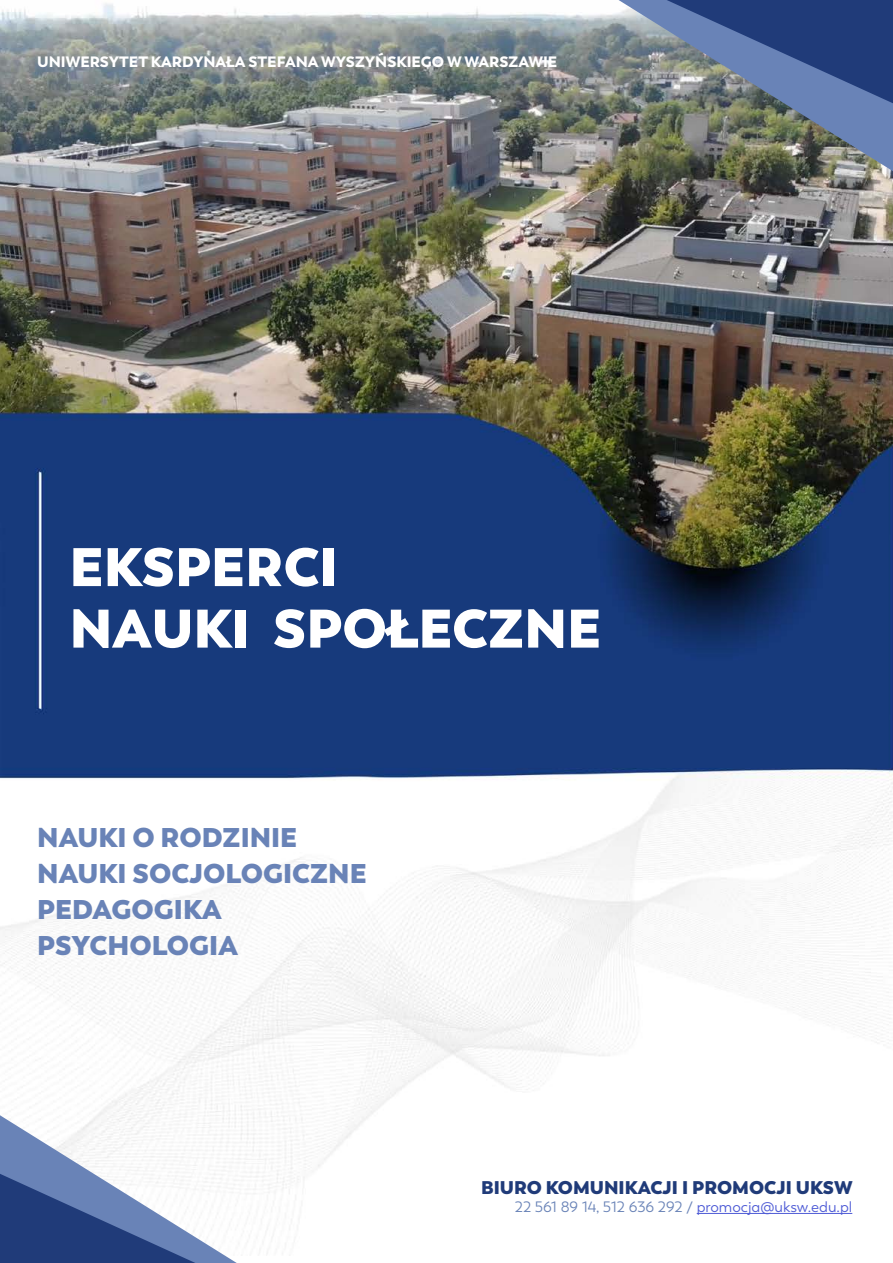
<style>
.page{position:relative;width:893px;height:1263px;background:#fff}
.page>*{position:absolute;margin:0;border:0;box-sizing:border-box;transform-origin:0 0}
.t1{font:800 54px/61.5px "Trenda";color:#fff}
.t2{font:800 27px/36px "Trenda";color:#6983b7}
.t3{font:800 18.3px "Trenda";color:#203b79}
.t4{font:900 15px "Trenda";color:#fff}
.t5{font:15px "Trenda";color:#4f5cd6}
.s1{color:#6983b7}
</style>
<div class="page">
<img style="left:0;top:3px;width:893px;height:1251px">
<img style="left:619px;top:0;width:274px;height:171px">
<svg style="left:667px;top:0;width:226px;height:103px;background:#485f8e"></svg>
<svg style="left:0;top:1115px;width:237px;height:148px"></svg>
<hr style="left:697px;top:1213px;width:155px;height:1px;background:#4f5cd6">
<svg style="left:687px;top:1201px;width:6px;height:13px"></svg>
<p class="t4" style="left:37px;top:52px;width:522px">UNIWERSYTET KARDYNAŁA STEFANA WYSZYŃSKIEGO W WARSZAWIE</p>
<p class="t4" style="left:55px;top:52px;width:409px">UNIWERSY ET KARDYN ŁA STEFANA WYSZYŃSKIEGO</p>
<p class="t4" style="left:483px;top:52px;width:94px">WARSZAWIE</p>
<h1 class="t1" style="left:70px;top:537px;width:533px">EKSPERCI<br>NAUKI SPOŁECZNE</h1>
<h2 class="t2" style="left:37px;top:819px;width:331px">NAUKI O RODZINIE<br>NAUKI SOCJOLOGICZNE<br>PEDAGOGIKA<br>PSYCHOLOGIA</h2>
<p class="t3" style="left:481px;top:1175px;width:373px">BIURO KOMUNIKACJI I PROMOCJI UKSW</p>
<p class="t5" style="left:515px;top:1198px;width:339px"><span class="s1">22 561 89 14, 512 636 292</span> promocja@uksw.edu.pl</p>
</div>
